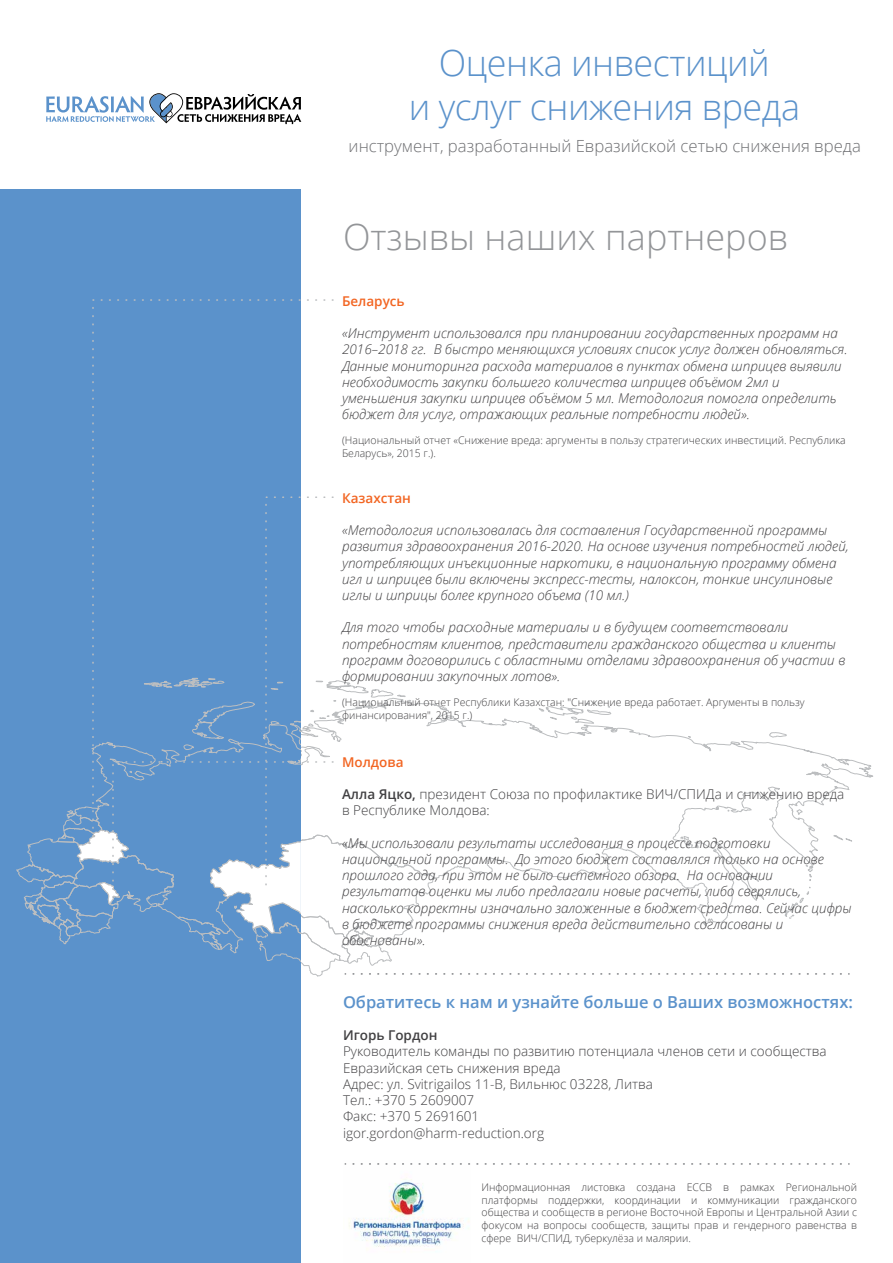
<style>
.page{position:relative;width:893px;height:1263px;background:#fff}
.page>*{position:absolute;margin:0;border:0;box-sizing:border-box;transform-origin:0 0}
.t1{font:300 36px/43.2px "Open Sans";letter-spacing:-.015em;color:#5b92cb;text-align:center}
.t2{font:300 36px "Open Sans";color:#939598}
.t3{font:300 16.65px "Open Sans";color:#6d6e71}
.t4{font:600 16.5px "Open Sans";color:#5b92cb}
.t5{font:italic 300 13.5px/16.2px "Open Sans";color:#414042}
.t6{font:300 13.5px/16.2px "Open Sans";color:#414042}
.t7{font:600 13.5px "Open Sans";color:#f26522}
.t8{font:600 13.5px "Open Sans";color:#414042}
.t9{font:300 10.5px/12.6px "Open Sans";color:#414042}
.s1{font-weight:600}
</style>
<div class="page">
<img style="left:344px;top:1163px;width:125px;height:85px">
<svg style="left:353px;top:1163px;width:497px;height:2px"></svg>
<div style="left:0;top:189px;width:300px;height:1074px;background:#5b92cb"></div>
<svg style="left:46px;top:93px;width:255px;height:31px"></svg>
<svg style="left:16px;top:496px;width:834px;height:481px"></svg>
<h1 class="t1" style="left:409px;top:41px;width:393px">Оценка инвестиций<br>и услуг снижения вреда</h1>
<p class="t3" style="left:349px;top:134px;width:514px">инструмент, разработанный Евразийской сетью снижения вреда</p>
<h1 class="t2" style="left:343px;top:212px;width:447px">Отзывы наших партнеров</h1>
<p class="t7" style="left:342px;top:292px;width:64px">Беларусь</p>
<p class="t5" style="left:342px;top:325px;width:507px">«Инструмент использовался при планировании государственных программ на 2016–2018 гг. В быстро меняющихся условиях список услуг должен обновляться.<br>Данные мониторинга расхода материалов в пунктах обмена шприцев выявили необходимость закупки большего количества шприцев объёмом 2мл и уменьшения закупки шприцев объёмом 5 мл. Методология помогла определить бюджет для услуг, отражающих реальные потребности людей».</p>
<p class="t9" style="left:342px;top:434px;width:505px">(Национальный отчет «Снижение вреда: аргументы в пользу стратегических инвестиций. Республика<br>Беларусь», 2015 г.).</p>
<p class="t7" style="left:342px;top:489px;width:70px">Казахстан</p>
<p class="t5" style="left:342px;top:522px;width:508px">«Методология использовалась для составления Государственной программы развития здравоохранения 2016-2020. На основе изучения потребностей людей, употребляющих инъекционные наркотики, в национальную программу обмена игл и шприцев были включены экспресс-тесты, налоксон, тонкие инсулиновые иглы и шприцы более крупного объема (10 мл.)</p>
<p class="t5" style="left:342px;top:619px;width:505px">Для того чтобы расходные материалы и в будущем соответствовали потребностям клиентов, представители гражданского общества и клиенты программ договорились с областными отделами здравоохранения об участии в формировании закупочных лотов».</p>
<p class="t9" style="left:342px;top:696px;width:464px">(Национальный отчет Республики Казахстан: "Снижение вреда работает. Аргументы в пользу финансирования", 2015 г.)</p>
<p class="t7" style="left:342px;top:753px;width:63px">Молдова</p>
<p class="t6" style="left:342px;top:786px;width:504px"><span class="s1">Алла Яцко,</span> президент Союза по профилактике ВИЧ/СПИДа и снижению вреда в Республике Молдова:</p>
<p class="t5" style="left:342px;top:834px;width:511px">«Мы использовали результаты исследования в процессе подготовки национальной программы. До этого бюджет составлялся только на основе прошлого года, при этом не было системного обзора. На основании результатов оценки мы либо предлагали новые расчеты, либо сверялись, насколько корректны изначально заложенные в бюджет средства. Сейчас цифры в бюджете программы снижения вреда действительно согласованы и обоснованы».</p>
<p class="t4" style="left:343px;top:990px;width:511px">Обратитесь к нам и узнайте больше о Ваших возможностях:</p>
<p class="t8" style="left:343px;top:1026px;width:96px">Игорь Гордон</p>
<p class="t6" style="left:343px;top:1043px;width:485px">Руководитель команды по развитию потенциала членов сети и сообщества Евразийская сеть снижения вреда<br>Адрес: ул. Svitrigailos 11-B, Вильнюс 03228, Литва<br>Тел.: +370 5 2609007<br>Факс: +370 5 2691601<br>igor.gordon@harm-reduction.org</p>
<p class="t9" style="left:482px;top:1181px;width:377px;text-align:justify">Информационная листовка создана ЕССВ в рамках Региональной платформы поддержки, координации и коммуникации гражданского общества и сообществ в регионе Восточной Европы и Центральной Азии с фокусом на вопросы сообществ, защиты прав и гендерного равенства в сфере ВИЧ/СПИД, туберкулёза и малярии.</p>
</div>
